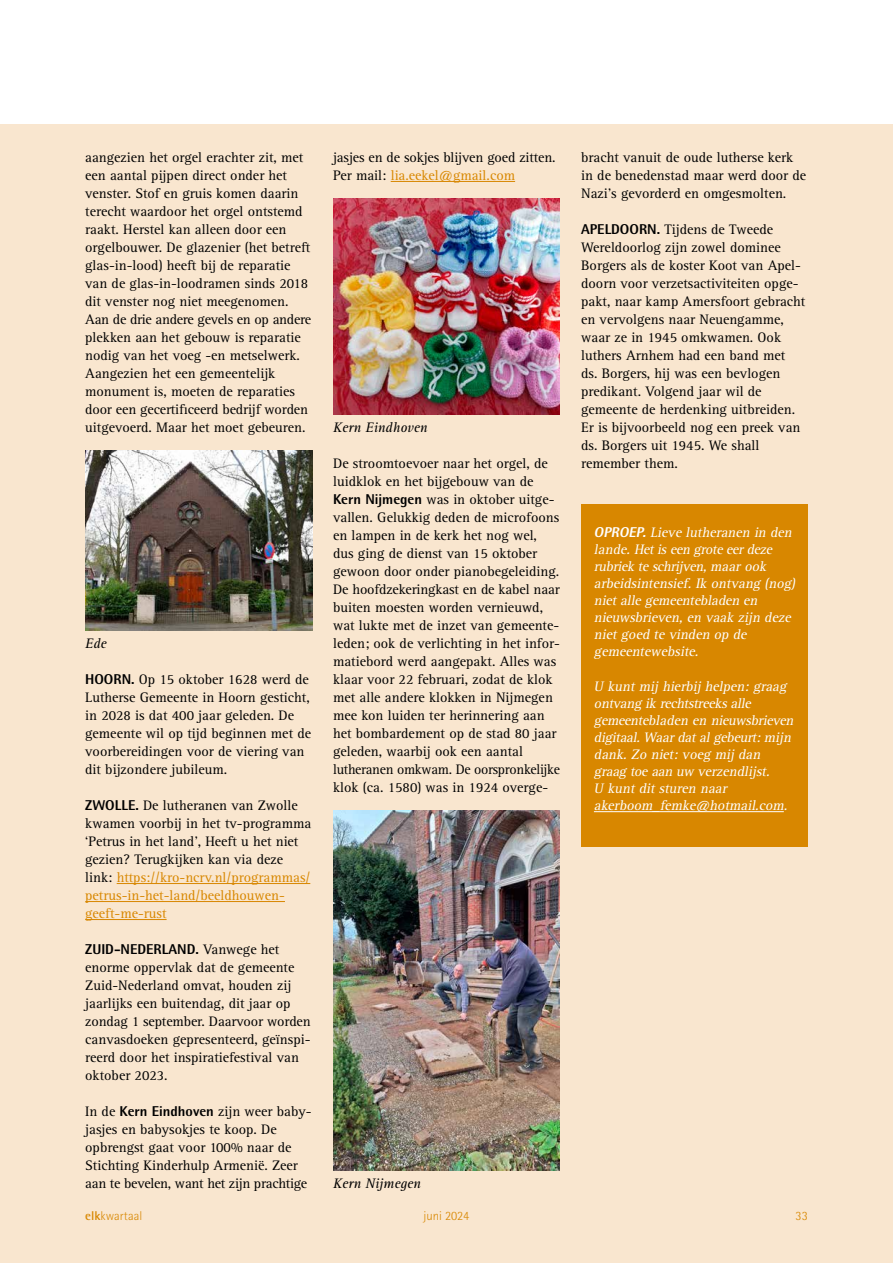
<style>
.page{position:relative;width:893px;height:1263px;background:#fff}
.page>*{position:absolute;margin:0;border:0;box-sizing:border-box;transform-origin:0 0}
.t1{font:14.25px/18px "Rotis Serif Std";color:#000}
.t2{font:italic 14.25px/17.1px "Rotis Serif Std";color:#fff}
.t3{font:italic 14.25px "Rotis Serif Std";color:#000}
.t4{font:800 14.25px "Rotis Semi Sans Std";color:#000}
.t5{font:300 12.75px "Rotis Semi Sans Std";color:#d88700}
.s1{font-family:"Rotis Semi Sans Std";font-weight:800}
.s2{color:#d88700}
.s3{font-family:"Rotis Serif Std";font-weight:400}
.s4{font-weight:700}
</style>
<div class="page">
<div style="left:0;top:124px;width:893px;height:1139px;background:#f9e6cf"></div>
<hr style="left:117px;top:883px;width:193px;height:1px;background:#d88700">
<hr style="left:85px;top:901px;width:200px;height:1px;background:#d88700">
<hr style="left:85px;top:919px;width:82px;height:1px;background:#d88700">
<div style="left:581px;top:504px;width:227px;height:342px;background:#d88700"></div>
<hr style="left:594px;top:811px;width:190px;height:1px;background:#fff">
<hr style="left:391px;top:181px;width:124px;height:1px;background:#d88700">
<img style="left:85px;top:450px;width:227px;height:180px">
<img style="left:333px;top:198px;width:227px;height:216px">
<img style="left:333px;top:810px;width:227px;height:360px">
<p class="t1" style="left:85px;top:149px;width:227px">aangezien het orgel erachter zit, met een aantal pijpen direct onder het venster. Stof en gruis komen daarin terecht waardoor het orgel ontstemd raakt. Herstel kan alleen door een orgelbouwer. De glazenier (het betreft glas-in-lood) heeft bij de reparatie van de glas-in-loodramen sinds 2018 dit venster nog niet meegenomen.<br>Aan de drie andere gevels en op andere plekken aan het gebouw is reparatie nodig van het voeg -en metselwerk.<br>Aangezien het een gemeentelijk monument is, moeten de reparaties door een gecertificeerd bedrijf worden uitgevoerd. Maar het moet gebeuren.</p>
<p class="t3" style="left:85px;top:635px;width:23px">Ede</p>
<p class="t1" style="left:85px;top:671px;width:227px"><span class="s1">HOORN.</span> Op 15 oktober 1628 werd de Lutherse Gemeente in Hoorn gesticht, in 2028 is dat 400 jaar geleden. De gemeente wil op tijd beginnen met de voorbereidingen voor de viering van dit bijzondere jubileum.</p>
<p class="t1" style="left:85px;top:797px;width:228px"><span class="s1">ZWOLLE.</span> De lutheranen van Zwolle kwamen voorbij in het tv-programma ‘Petrus in het land’, Heeft u het niet gezien? Terugkijken kan via deze link: <span class="s2">https://kro-ncrv.nl/programmas/ petrus-in-het-land/beeldhouwen&shy;geeft-me-rust</span></p>
<p class="t4" style="left:85px;top:940px;width:196px">ZUID-NEDERLAND. <span class="s3">Vanwege het</span></p>
<p class="t1" style="left:85px;top:959px;width:227px">enorme oppervlak dat de gemeente Zuid-Nederland omvat, houden zij jaarlijks een buitendag, dit jaar op zondag 1 september. Daarvoor worden canvasdoeken gepresenteerd, geïnspi&shy;reerd door het inspiratiefestival van oktober 2023.</p>
<p class="t1" style="left:85px;top:1103px;width:228px">In de <span class="s1">Kern Eindhoven</span> zijn weer baby&shy;jasjes en babysokjes te koop. De opbrengst gaat voor 100% naar de Stichting Kinderhulp Armenië. Zeer aan te bevelen, want het zijn prachtige</p>
<p class="t1" style="left:333px;top:149px;width:224px">jasjes en de sokjes blijven goed zitten.<br>Per mail: <span class="s2">lia.eekel@gmail.com</span></p>
<p class="t3" style="left:333px;top:419px;width:96px">Kern Eindhoven</p>
<p class="t1" style="left:333px;top:455px;width:228px">De stroomtoevoer naar het orgel, de luidklok en het bijgebouw van de <span class="s1">Kern Nijmegen</span> was in oktober uitge&shy;vallen. Gelukkig deden de microfoons en lampen in de kerk het nog wel, dus ging de dienst van 15 oktober gewoon door onder pianobegeleiding.<br>De hoofdzekeringkast en de kabel naar buiten moesten worden vernieuwd, wat lukte met de inzet van gemeente&shy;leden; ook de verlichting in het infor&shy;matiebord werd aangepakt. Alles was klaar voor 22 februari, zodat de klok met alle andere klokken in Nijmegen mee kon luiden ter herinnering aan het bombardement op de stad 80 jaar geleden, waarbij ook een aantal lutheranen omkwam. De oorspronkelijke klok (ca. 1580) was in 1924 overge-</p>
<p class="t3" style="left:333px;top:1175px;width:89px">Kern Nijmegen</p>
<p class="t1" style="left:581px;top:149px;width:227px">bracht vanuit de oude lutherse kerk in de benedenstad maar werd door de<br>Nazi’s gevorderd en omgesmolten.</p>
<p class="t1" style="left:581px;top:221px;width:226px"><span class="s1">APELDOORN.</span> Tijdens de Tweede<br>Wereldoorlog zijn zowel dominee<br>Borgers als de koster Koot van Apel&shy;doorn voor verzetsactiviteiten opge&shy;pakt, naar kamp Amersfoort gebracht en vervolgens naar Neuengamme, waar ze in 1945 omkwamen. Ook luthers Arnhem had een band met<br>ds. Borgers, hij was een bevlogen predikant. Volgend jaar wil de gemeente de herdenking uitbreiden.<br>Er is bijvoorbeeld nog een preek van ds. Borgers uit 1945. We shall remember them.</p>
<p class="t2" style="left:594px;top:524px;width:206px"><span class="s1">OPROEP.</span> Lieve lutheranen in den lande. Hetiseen groteeerdeze rubriek teschrijven,maar ook arbeidsintensief. Ik ontvang (nog) niet alle gemeentebladen en nieuwsbrieven, en vaak zij n deze niet goed te vinden op de gemeentewebsite.</p>
<p class="t2" style="left:594px;top:678px;width:204px">U kunt mij hierbij helpen: graag ontvang ik rechtstreeksalle gemeentebladen en nieuwsbrieven digitaal.Waardatalgebeurt:mij n dank. Zo niet: voeg mij dan graag toeaan uw verzendlij st.<br>U kunt dit sturen naar akerboom_femke@hotmail.com.</p>
<p class="t5" style="left:85px;top:1208px;width:59px"><span class="s4">elk</span>kwartaal</p>
<p class="t5" style="left:424px;top:1208px;width:47px">juni 2024</p>
<p class="t5" style="left:796px;top:1208px;width:14px">33</p>
</div>
